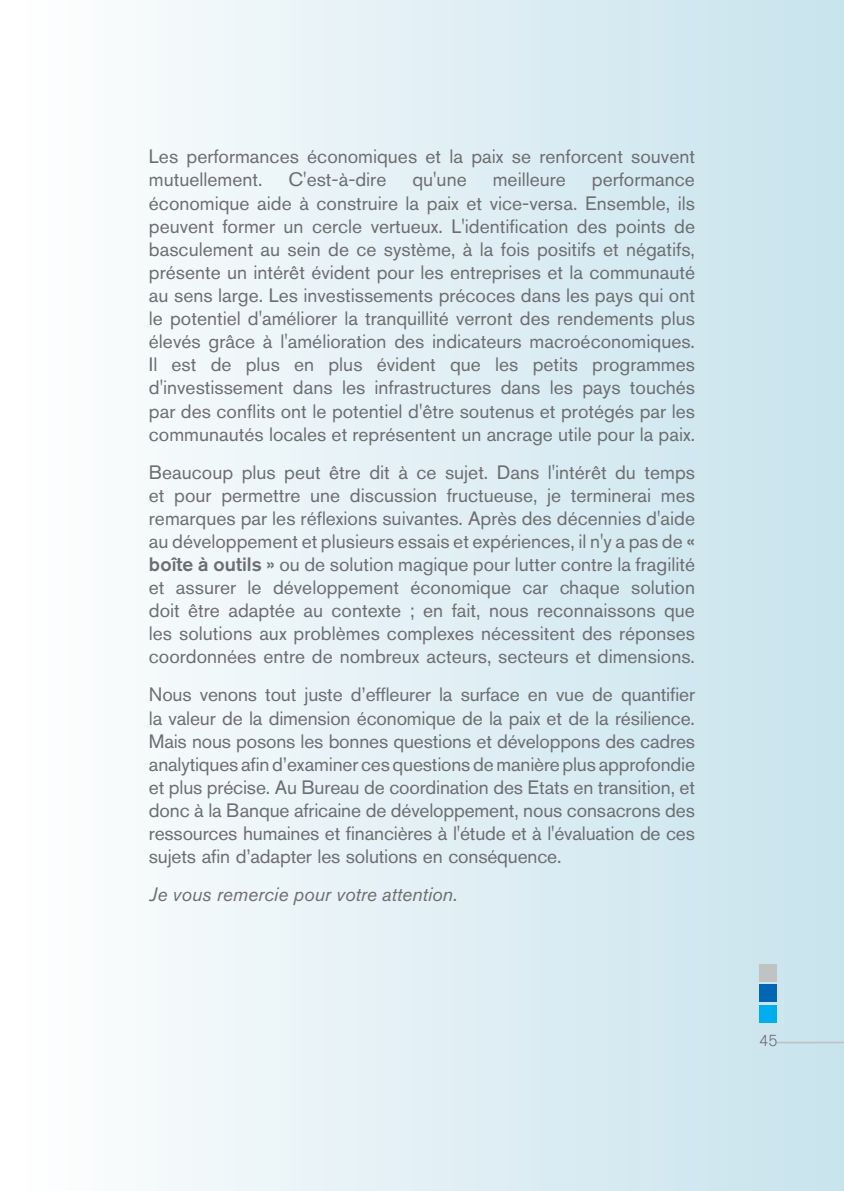
<style>
.page{position:relative;width:844px;height:1191px;background:#fff}
.page>*{position:absolute;margin:0;border:0;box-sizing:border-box;transform-origin:0 0}
.t1{font:19.25px/23.1px "Akzidenz Grotesk BE";color:#6c6d70;text-align:justify}
.t2{font:italic 19.25px "Akzidenz Grotesk BE";color:#6c6d70}
.t3{font:300 15.75px "Akzidenz Grotesk BE";color:#6c6d70}
.s1{font-weight:500}
</style>
<div class="page">
<div style="left:0;top:0;width:843px;height:1191px;background:linear-gradient(to right,#fff,#c7e3ec)"></div>
<div style="left:759px;top:1004px;width:17px;height:18px;background:#00aeef"></div>
<div style="left:759px;top:984px;width:17px;height:18px;background:#0166b3"></div>
<div style="left:759px;top:964px;width:17px;height:18px;background:#bfc3c4"></div>
<hr style="left:776px;top:1041px;width:67px;height:2px;background:#bfc3c4">
<p class="t1" style="left:149px;top:145px;width:547px">Les performances économiques et la paix se renforcent souvent mutuellement.</p>
<p class="t1" style="left:288px;top:168px;width:99px">C'est-à-dire</p>
<p class="t1" style="left:412px;top:168px;width:56px">qu'une</p>
<p class="t1" style="left:492px;top:168px;width:74px">meilleure</p>
<p class="t1" style="left:149px;top:168px;width:547px;text-indent:443px">performance économique aide à construire la paix et vice-versa. Ensemble, ils peuvent former un cercle vertueux. L'identification des points de basculement au sein de ce système, à la fois positifs et négatifs, présente un intérêt évident pour les entreprises et la communauté au sens large. Les investissements précoces dans les pays qui ont le potentiel d'améliorer la tranquillité verront des rendements plus élevés grâce à l'amélioration des indicateurs macroéconomiques.<br>Il est de plus en plus évident que les petits programmes d'investissement dans les infrastructures dans les pays touchés par des conflits ont le potentiel d'être soutenus et protégés par les communautés locales et représentent un ancrage utile pour la paix.</p>
<p class="t1" style="left:149px;top:460px;width:547px">Beaucoup plus peut être dit à ce sujet. Dans l'intérêt du temps et pour permettre une discussion fructueuse, je terminerai mes remarques par les réflexions suivantes. Après des décennies d'aide au développement et plusieurs essais et expériences, il n'y a pas de <span class="s1">« boîte à outils »</span> ou de solution magique pour lutter contre la fragilité et assurer le développement économique car chaque solution doit être adaptée au contexte ; en fait, nous reconnaissons que les solutions aux problèmes complexes nécessitent des réponses coordonnées entre de nombreux acteurs, secteurs et dimensions.</p>
<p class="t1" style="left:149px;top:683px;width:547px">Nous venons tout juste d’effleurer la surface en vue de quantifier la valeur de la dimension économique de la paix et de la résilience.<br>Mais nous posons les bonnes questions et développons des cadres analytiques afin d’examiner ces questions de manière plus approfondie et plus précise. Au Bureau de coordination des Etats en transition, et donc à la Banque africaine de développement, nous consacrons des ressources humaines et financières à l'étude et à l'évaluation de ces sujets afin d’adapter les solutions en conséquence.</p>
<p class="t2" style="left:149px;top:883px;width:310px">Je vous remercie pour votre attention.</p>
<p class="t3" style="left:759px;top:1032px;width:20px">45</p>
</div>
